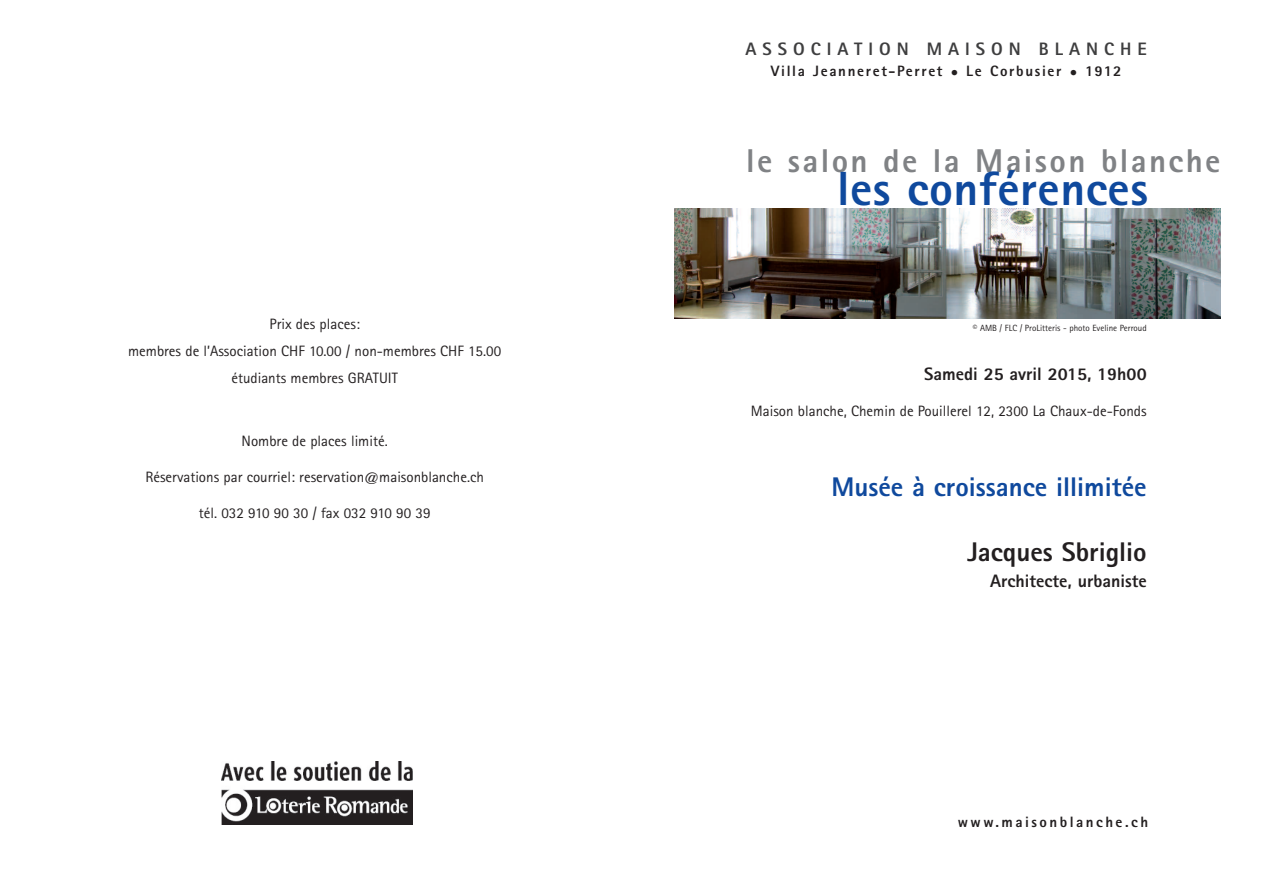
<style>
.page{position:relative;width:1263px;height:893px;background:#fff}
.page>*{position:absolute;margin:0;border:0;box-sizing:border-box;transform-origin:0 0}
.t1{font:800 48px "Rotis Sans Serif";letter-spacing:.01em;color:#0f499d}
.t2{font:800 33px "Rotis Sans Serif";letter-spacing:.07em;color:#808285}
.t3{font:800 27px "Rotis Sans Serif";color:#0f499d}
.t4{font:800 27px "Rotis Sans Serif";color:#231f20}
.t5{font:800 18px "Rotis Sans Serif";color:#231f20}
.t6{font:800 18px "Rotis Sans Serif";letter-spacing:.335em;color:#3e3e3f}
.t7{font:15px/27px "Rotis Sans Serif";color:#231f20;text-align:center}
.t8{font:800 15px "Rotis Sans Serif";letter-spacing:.11em;color:#231f20}
.t9{font:800 15px "Rotis Sans Serif";letter-spacing:.165em;color:#231f20}
.t10{font:9px "Rotis Sans Serif";color:#231f20}
.s1{font-weight:400}
</style>
<div class="page">
<img style="left:674px;top:208px;width:546px;height:111px">
<img style="left:221px;top:762px;width:191px;height:62px">
<p class="t7" style="left:128px;top:312px;width:375px">Prix des places:<br>membres de l’Association CHF 10.00 / non-membres CHF 15.00 étudiants membres GRATUIT</p>
<p class="t7" style="left:242px;top:429px;width:148px">Nombre de places limité.</p>
<p class="t7" style="left:145px;top:465px;width:340px">Réservations par courriel: reservation@maisonblanche.ch</p>
<p class="t7" style="left:199px;top:501px;width:233px">tél. 032 910 90 30 / fax 032 910 90 39</p>
<p class="t6" style="left:745px;top:43px;width:403px">ASSOCIATION MAISON BLANCHE</p>
<p class="t8" style="left:771px;top:66px;width:352px">Villa Jeanneret-Perret <span class="s1">•</span> Le Corbusier <span class="s1">•</span> 1912</p>
<h2 class="t2" style="left:746px;top:149px;width:476px">le salon de la Maison blanche</h2>
<h1 class="t1" style="left:837px;top:172px;width:313px">les conférences</h1>
<p class="t10" style="left:973px;top:325px;width:175px">© AMB / FLC / ProLitteris - photo Eveline Perroud</p>
<p class="t5" style="left:924px;top:367px;width:224px">Samedi 25 avril 2015, 19h00</p>
<p class="t7" style="left:751px;top:399px;width:397px">Maison blanche, Chemin de Pouillerel 12, 2300 La Chaux-de-Fonds</p>
<h3 class="t3" style="left:831px;top:477px;width:317px">Musée à croissance illimitée</h3>
<h3 class="t4" style="left:967px;top:542px;width:181px">Jacques Sbriglio</h3>
<p class="t5" style="left:990px;top:574px;width:158px">Architecte, urbaniste</p>
<p class="t9" style="left:958px;top:816px;width:192px">www.maisonblanche.ch</p>
</div>
